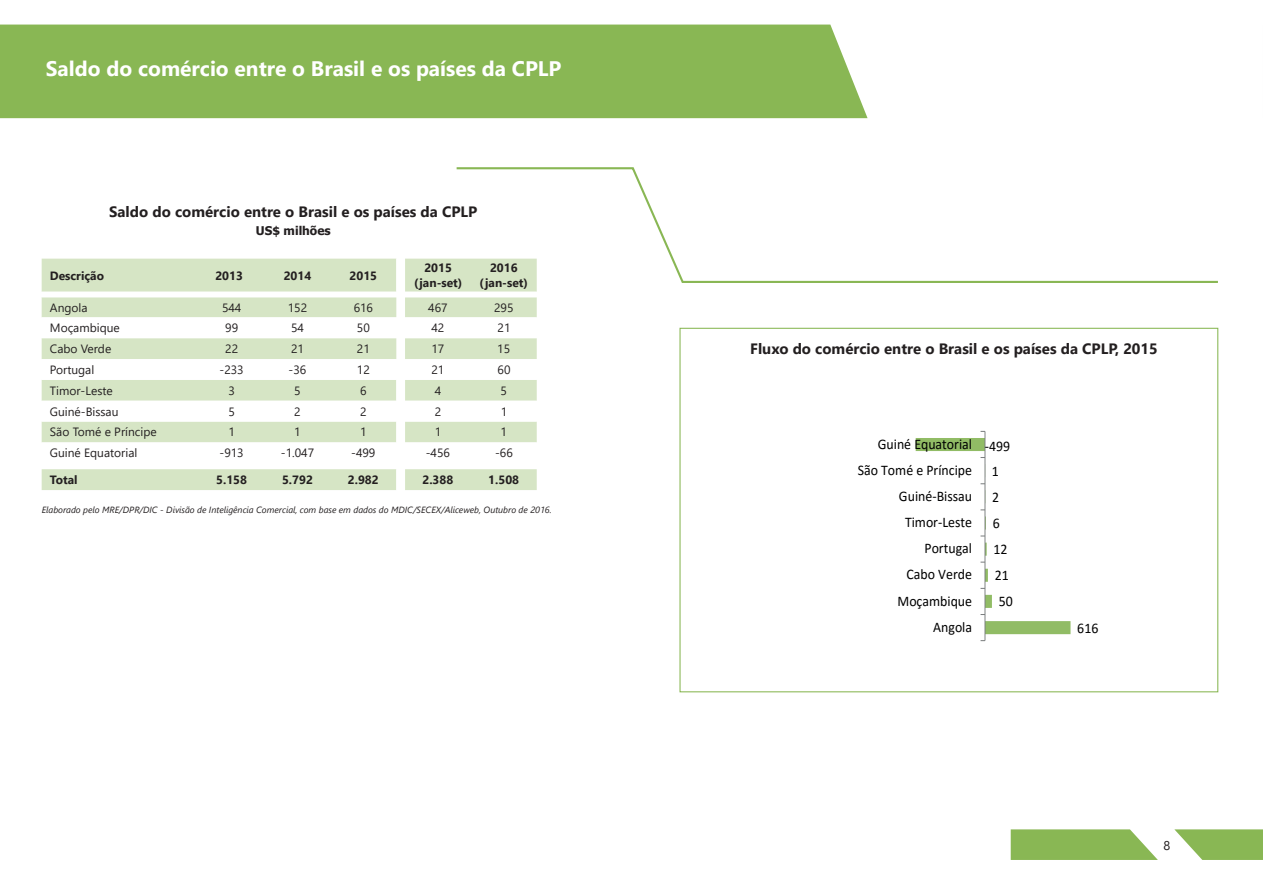
<style>
.page{position:relative;width:1263px;height:893px;background:#fff}
.page>*{position:absolute;margin:0;border:0;box-sizing:border-box;transform-origin:0 0}
.t1{font:700 21px "Segoe UI";color:#fff}
.t2{font:700 15px "Segoe UI";color:#231f20}
.t3{font:14.7px "Calibri";color:#000001;scale:.94 1}
.t4{font:12.75px "Segoe UI";color:#231f20}
.t5{font:12px "Segoe UI";color:#231f20}
.t6{font:700 12px/14.4px "Segoe UI";color:#231f20;text-align:center}
.t7{font:700 12px "Tahoma";color:#231f20}
.t8{font:italic 9px "Segoe UI";color:#231f20}
</style>
<div class="page">
<div style="left:0;top:25px;width:867px;height:93px;background:#89b754"></div>
<svg style="left:1011px;top:829px;width:147px;height:31px;background:#95be66"></svg>
<svg style="left:1174px;top:829px;width:89px;height:31px"></svg>
<svg style="left:454px;top:167px;width:764px;height:116px"></svg>
<svg style="left:915px;top:430px;width:156px;height:212px"></svg>
<div style="left:42px;top:259px;width:495px;height:58px;background:#d6e5c5"></div>
<svg style="left:42px;top:292px;width:495px;height:5px"></svg>
<svg style="left:42px;top:338px;width:495px;height:152px;fill:#d6e5c5"></svg>
<h1 class="t1" style="left:46px;top:51px;width:517px">Saldo do comércio entre o Brasil e os países da CPLP</h1>
<p class="t2" style="left:109px;top:200px;width:370px">Saldo do comércio entre o Brasil e os países da CPLP</p>
<p class="t7" style="left:256px;top:222px;width:76px">US$ milhões</p>
<p class="t6" style="left:50px;top:268px;width:56px">Descrição</p>
<p class="t6" style="left:215px;top:268px;width:29px">2013</p>
<p class="t6" style="left:284px;top:268px;width:29px">2014</p>
<p class="t6" style="left:350px;top:268px;width:29px">2015</p>
<p class="t6" style="left:414px;top:261px;width:50px">2015 (jan-set)</p>
<p class="t6" style="left:480px;top:261px;width:50px">2016 (jan-set)</p>
<p class="t5" style="left:50px;top:298px;width:39px">Angola</p>
<p class="t5" style="left:222px;top:298px;width:21px">544</p>
<p class="t5" style="left:288px;top:298px;width:21px">152</p>
<p class="t5" style="left:354px;top:298px;width:21px">616</p>
<p class="t5" style="left:428px;top:298px;width:21px">467</p>
<p class="t5" style="left:494px;top:298px;width:21px">295</p>
<p class="t5" style="left:50px;top:318px;width:71px">Moçambique</p>
<p class="t5" style="left:225px;top:318px;width:14px">99</p>
<p class="t5" style="left:291px;top:318px;width:14px">54</p>
<p class="t5" style="left:357px;top:318px;width:14px">50</p>
<p class="t5" style="left:431px;top:318px;width:14px">42</p>
<p class="t5" style="left:498px;top:318px;width:14px">21</p>
<p class="t5" style="left:50px;top:339px;width:63px">Cabo Verde</p>
<p class="t5" style="left:225px;top:339px;width:14px">22</p>
<p class="t5" style="left:291px;top:339px;width:14px">21</p>
<p class="t5" style="left:357px;top:339px;width:14px">21</p>
<p class="t5" style="left:431px;top:339px;width:14px">17</p>
<p class="t5" style="left:497px;top:339px;width:14px">15</p>
<p class="t5" style="left:50px;top:360px;width:46px">Portugal</p>
<p class="t5" style="left:220px;top:360px;width:26px">-233</p>
<p class="t5" style="left:289px;top:360px;width:19px">-36</p>
<p class="t5" style="left:357px;top:360px;width:14px">12</p>
<p class="t5" style="left:431px;top:360px;width:14px">21</p>
<p class="t5" style="left:497px;top:360px;width:14px">60</p>
<p class="t5" style="left:50px;top:381px;width:64px">Timor-Leste</p>
<p class="t5" style="left:228px;top:381px;width:8px">3</p>
<p class="t5" style="left:294px;top:381px;width:8px">5</p>
<p class="t5" style="left:360px;top:381px;width:8px">6</p>
<p class="t5" style="left:435px;top:381px;width:8px">4</p>
<p class="t5" style="left:500px;top:381px;width:8px">5</p>
<p class="t5" style="left:50px;top:402px;width:70px">Guiné-Bissau</p>
<p class="t5" style="left:228px;top:402px;width:8px">5</p>
<p class="t5" style="left:294px;top:402px;width:8px">2</p>
<p class="t5" style="left:360px;top:402px;width:8px">2</p>
<p class="t5" style="left:435px;top:402px;width:8px">2</p>
<p class="t5" style="left:501px;top:402px;width:8px">1</p>
<p class="t5" style="left:50px;top:422px;width:108px">São Tomé e Príncipe</p>
<p class="t5" style="left:228px;top:422px;width:8px">1</p>
<p class="t5" style="left:294px;top:422px;width:8px">1</p>
<p class="t5" style="left:360px;top:422px;width:8px">1</p>
<p class="t5" style="left:435px;top:422px;width:8px">1</p>
<p class="t5" style="left:500px;top:422px;width:8px">1</p>
<p class="t5" style="left:50px;top:443px;width:89px">Guiné Equatorial</p>
<p class="t5" style="left:220px;top:443px;width:26px">-913</p>
<p class="t5" style="left:281px;top:443px;width:35px">-1.047</p>
<p class="t5" style="left:351px;top:443px;width:26px">-499</p>
<p class="t5" style="left:426px;top:443px;width:26px">-456</p>
<p class="t5" style="left:495px;top:443px;width:19px">-66</p>
<p class="t6" style="left:50px;top:472px;width:29px">Total</p>
<p class="t6" style="left:216px;top:472px;width:32px">5.158</p>
<p class="t6" style="left:282px;top:472px;width:32px">5.792</p>
<p class="t6" style="left:348px;top:472px;width:32px">2.982</p>
<p class="t6" style="left:422px;top:472px;width:32px">2.388</p>
<p class="t6" style="left:488px;top:472px;width:32px">1.508</p>
<p class="t8" style="left:42px;top:502px;width:512px">Elaborado pelo MRE/DPR/DIC - Divisão de Inteligência Comercial, com base em dados do MDIC/SECEX/Aliceweb, Outubro de 2016.</p>
<p class="t2" style="left:750px;top:336px;width:409px">Fluxo do comércio entre o Brasil e os países da CPLP, 2015</p>
<p class="t3" style="left:878px;top:433px;width:102px">Guiné Equatorial</p>
<p class="t3" style="left:985px;top:435px;width:29px">-499</p>
<p class="t3" style="left:858px;top:460px;width:123px">São Tomé e Príncipe</p>
<p class="t3" style="left:992px;top:460px;width:9px">1</p>
<p class="t3" style="left:899px;top:486px;width:79px">Guiné-Bissau</p>
<p class="t3" style="left:992px;top:487px;width:9px">2</p>
<p class="t3" style="left:905px;top:512px;width:73px">Timor-Leste</p>
<p class="t3" style="left:993px;top:513px;width:9px">6</p>
<p class="t3" style="left:924px;top:538px;width:52px">Portugal</p>
<p class="t3" style="left:993px;top:539px;width:16px">12</p>
<p class="t3" style="left:906px;top:564px;width:71px">Cabo Verde</p>
<p class="t3" style="left:995px;top:565px;width:16px">21</p>
<p class="t3" style="left:897px;top:590px;width:81px">Moçambique</p>
<p class="t3" style="left:999px;top:591px;width:16px">50</p>
<p class="t3" style="left:933px;top:617px;width:43px">Angola</p>
<p class="t3" style="left:1077px;top:617px;width:24px">616</p>
<p class="t4" style="left:1163px;top:835px;width:8px">8</p>
</div>
